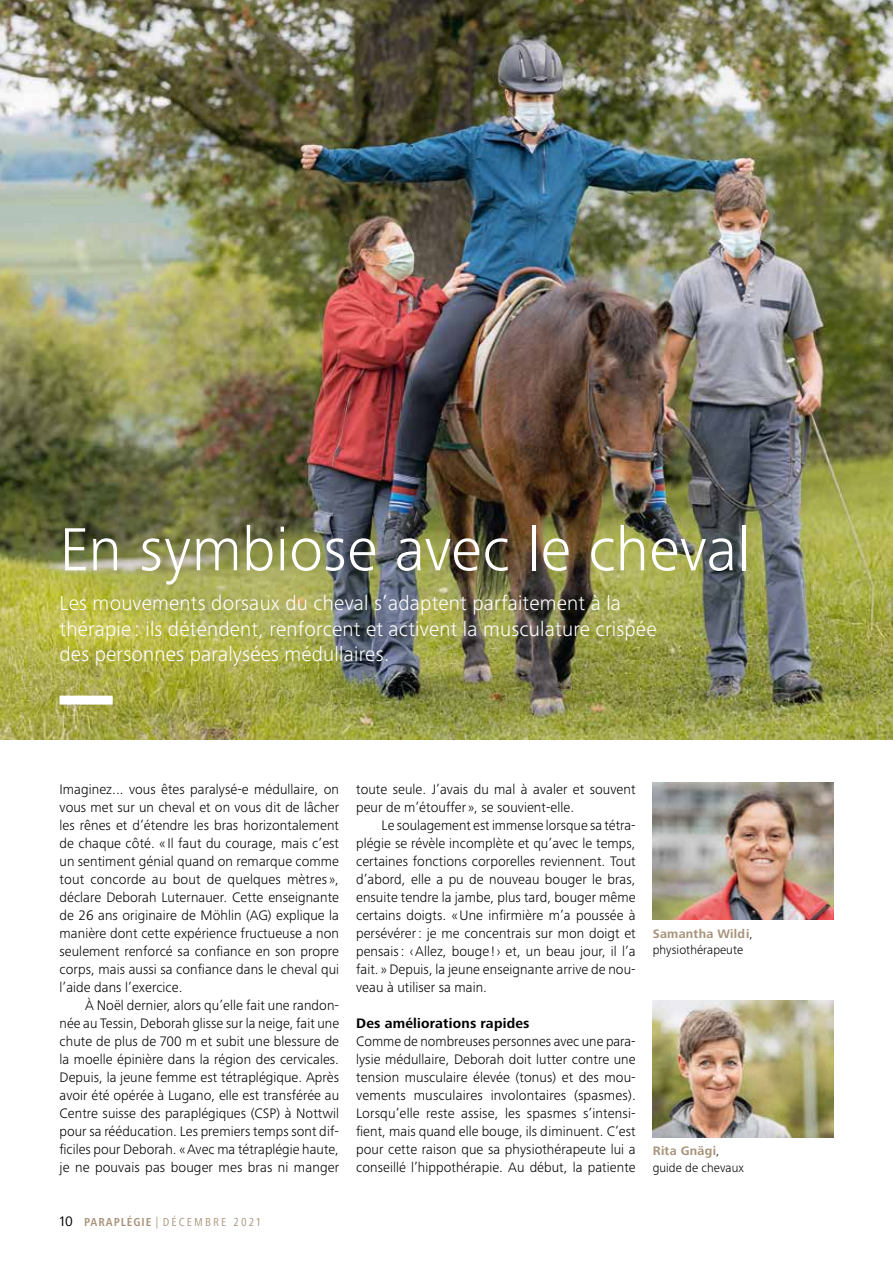
<style>
.page{position:relative;width:893px;height:1263px;background:#fff}
.page>*{position:absolute;margin:0;border:0;box-sizing:border-box;transform-origin:0 0}
.t1{font:300 63px "Frutiger Next Pro";letter-spacing:.005em;color:#fff}
.t2{font:300 21px/25.5px "Frutiger Next Pro";letter-spacing:.01em;color:#fff}
.t3{font:300 14.25px/18px "Frutiger Next Pro";letter-spacing:.005em;color:#000;text-align:justify}
.t4{font:700 14.25px "Frutiger Next Pro";letter-spacing:.015em;color:#000}
.t5{font:300 12.75px/16.5px "Frutiger Next Pro";letter-spacing:.005em;color:#000}
.t6{font:condensed 12px "Frutiger Next Pro";letter-spacing:.18em;color:#a8937a}
.s1{font-stretch:normal;font-size:14.25px;color:#000}
.s2{font-weight:700}
.s3{font-weight:700;color:#a8937a}
</style>
<div class="page">
<img style="left:653px;top:783px;width:180px;height:137px">
<img style="left:653px;top:1001px;width:180px;height:136px">
<img style="left:0;top:0;width:893px;height:740px">
<div style="left:60px;top:696px;width:53px;height:9px;background:#fff"></div>
<h1 class="t1" style="left:60px;top:513px;width:692px">En symbiose avec le cheval</h1>
<h2 class="t2" style="left:60px;top:590px;width:598px">Les mouvements dorsaux du cheval s’adaptent parfaitement à la thérapie : ils détendent, renforcent et activent la musculature crispée des personnes paralysées médullaires.</h2>
<p class="t3" style="left:60px;top:780px;width:281px">Imaginez... vous êtes paralysé-e médullaire, on vous met sur un cheval et on vous dit de lâcher les rênes et d’étendre les bras horizontalement de chaque côté. « Il faut du courage, mais c’est un sentiment génial quand on remarque comme tout concorde au bout de quelques mètres », déclare Deborah Luternauer. Cette enseignante de 26 ans originaire de Möhlin (AG) explique la manière dont cette expérience fructueuse a non seulement renforcé sa confiance en son propre corps, mais aussi sa confiance dans le cheval qui l’aide dans l’exercice.</p>
<p class="t3" style="left:60px;top:996px;width:281px;text-indent:26px">À Noël dernier, alors qu’elle fait une randon&shy;née au Tessin, Deborah glisse sur la neige, fait une chute de plus de 700 m et subit une blessure de la moelle épinière dans la région des cervicales.<br>Depuis, la jeune femme est tétraplégique. Après avoir été opérée à Lugano, elle est transférée au Centre suisse des paraplégiques (CSP) à Nottwil pour sa rééducation. Les premiers temps sont dif&shy;ficiles pour Deborah. «Avec ma tétraplégie haute, je ne pouvais pas bouger mes bras ni manger</p>
<p class="t6" style="left:60px;top:1215px;width:203px"><span class="s1">10</span> <span class="s2">PARAPLÉGIE</span> | DÉCEMBRE 2021</p>
<p class="t3" style="left:356px;top:780px;width:281px">toute seule. J’avais du mal à avaler et souvent peur de m’étouffer », se souvient-elle.</p>
<p class="t3" style="left:356px;top:816px;width:281px;text-indent:26px">Le soulagement est immense lorsque sa tétra&shy;plégie se révèle incomplète et qu’avec le temps, certaines fonctions corporelles reviennent. Tout d’abord, elle a pu de nouveau bouger le bras, ensuite tendre la jambe, plus tard, bouger même certains doigts. «Une infirmière m’a poussée à persévérer: je me concentrais sur mon doigt et pensais: ‹Allez, bouge ! › et, un beau jour, il l’a fait. » Depuis, la jeune enseignante arrive de nou&shy;veau à utiliser sa main.</p>
<p class="t4" style="left:356px;top:1015px;width:175px">Des améliorations rapides</p>
<p class="t3" style="left:356px;top:1032px;width:281px">Comme de nombreuses personnes avec une para&shy;lysie médullaire, Deborah doit lutter contre une tension musculaire élevée (tonus) et des mou&shy;vements musculaires involontaires (spasmes).<br>Lorsqu’elle reste assise, les spasmes s’intensi&shy;fient, mais quand elle bouge, ils diminuent. C’est pour cette raison que sa physiothérapeute lui a conseillé l’hippothérapie. Au début, la patiente</p>
<p class="t5" style="left:653px;top:925px;width:102px"><span class="s3">Samantha Wildi</span>, physiothérapeute</p>
<p class="t5" style="left:653px;top:1143px;width:93px"><span class="s3">Rita Gnägi</span>, guide de chevaux</p>
</div>
